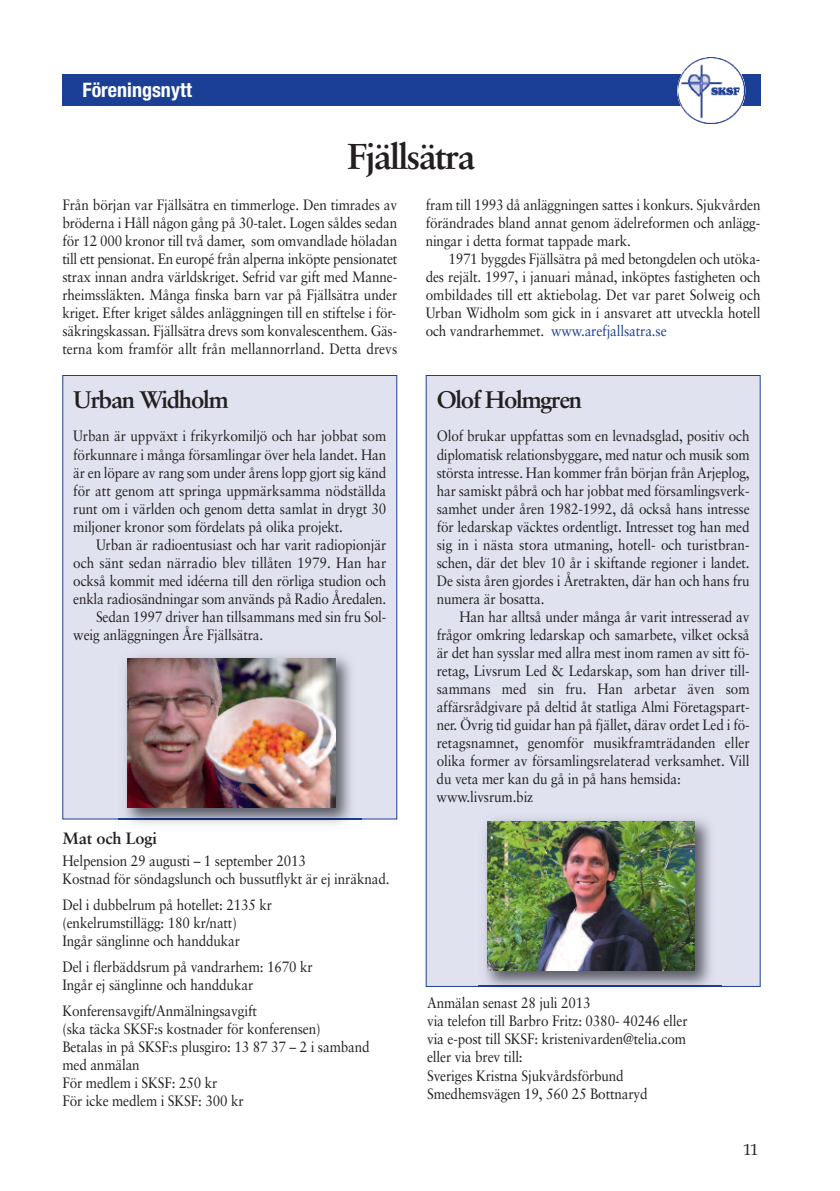
<style>
.page{position:relative;width:840px;height:1191px;background:#fff}
.page>*{position:absolute;margin:0;border:0;box-sizing:border-box;transform-origin:0 0}
.t1{font:700 36px "Sabon";letter-spacing:-.05em;color:#231f20}
.t2{font:700 24px "Sabon";letter-spacing:-.05em;color:#231f20}
.t3{font:700 condensed 20px "Helvetica Neue";color:#fff}
.t4{font:700 16.4px "Sabon";letter-spacing:-.01em;color:#231f20}
.t5{font:16px "Book Antiqua";color:#231f20}
.t6{font:15px/18px "Sabon";letter-spacing:-.01em;color:#231f20;scale:.9 1}
.s1{color:#1b3f94}
</style>
<div class="page">
<div style="left:63px;top:376px;width:333px;height:442px;background:#e1e2f0"></div>
<div style="left:62px;top:74px;width:698px;height:32px;background:#1b3f94"></div>
<svg style="left:677px;top:57px;width:68px;height:68px"></svg>
<img style="left:677px;top:57px;width:66px;height:66px;border-radius:50%">
<img style="left:119px;top:656px;width:242px;height:168px">
<img style="left:119px;top:818px;width:242px;height:1px">
<img style="left:128px;top:658px;width:207px;height:149px">
<div style="left:426px;top:376px;width:333px;height:610px;background:#e1e2f0"></div>
<img style="left:478px;top:819px;width:242px;height:167px">
<img style="left:478px;top:986px;width:242px;height:1px">
<img style="left:487px;top:821px;width:207px;height:149px">
<h3 class="t3" style="left:82px;top:74px;width:111px">Föreningsnytt</h3>
<h1 class="t1" style="left:347px;top:142px;width:129px">Fjällsätra</h1>
<p class="t6" style="left:62px;top:197px;width:373px;text-align:justify">Från början var Fjällsätra en timmerloge. Den timrades av bröderna i Håll någon gång på 30-talet. Logen såldes sedan för 12 000 kronor till två damer, som omvandlade höladan till ett pensionat. En europé från alperna inköpte pensionatet strax innan andra världskriget. Sefrid var gift med Manne&shy;rheimssläkten. Många finska barn var på Fjällsätra under kriget. Efter kriget såldes anläggningen till en stiftelse i för&shy;säkringskassan. Fjällsätra drevs som konvalescenthem. Gäs&shy;terna kom framför allt från mellannorrland. Detta drevs</p>
<p class="t6" style="left:425px;top:197px;width:373px;text-align:justify">fram till 1993 då anläggningen sattes i konkurs. Sjukvården förändrades bland annat genom ädelreformen och anlägg&shy;ningar i detta format tappade mark.</p>
<p class="t6" style="left:425px;top:251px;width:373px;text-align:justify;text-indent:23px">1971 byggdes Fjällsätra på med betongdelen och utöka&shy;des rejält. 1997, i januari månad, inköptes fastigheten och ombildades till ett aktiebolag. Det var paret Solweig och Urban Widholm som gick in i ansvaret att utveckla hotell och vandrarhemmet. <span class="s1">www.arefjallsatra.se</span></p>
<h2 class="t2" style="left:73px;top:390px;width:157px">Urban Widholm</h2>
<p class="t6" style="left:73px;top:428px;width:349px;text-align:justify">Urban är uppväxt i frikyrkomiljö och har jobbat som förkunnare i många församlingar över hela landet. Han är en löpare av rang som under årens lopp gjort sig känd för att genom att springa uppmärksamma nödställda runt om i världen och genom detta samlat in drygt 30 miljoner kronor som fördelats på olika projekt.</p>
<p class="t6" style="left:96px;top:536px;width:324px">Urban är radioentusiast och har varit radiopionjär</p>
<p class="t6" style="left:73px;top:554px;width:349px">och sänt sedan närradio blev tillåten 1979. Han har</p>
<p class="t6" style="left:73px;top:572px;width:349px">också kommit med idéerna till den rörliga studion och</p>
<p class="t6" style="left:73px;top:590px;width:349px">enkla radiosändningar som används på Radio Åredalen.</p>
<p class="t6" style="left:96px;top:608px;width:324px">Sedan 1997 driver han tillsammans med sin fru Sol-</p>
<p class="t6" style="left:73px;top:626px;width:212px">weig anläggningen Åre Fjällsätra.</p>
<h2 class="t2" style="left:436px;top:390px;width:147px">Olof Holmgren</h2>
<p class="t6" style="left:436px;top:428px;width:349px;text-align:justify">Olof brukar uppfattas som en levnadsglad, positiv och diplomatisk relationsbyggare, med natur och musik som största intresse. Han kommer från början från Arjeplog, har samiskt påbrå och har jobbat med församlingsverk&shy;samhet under åren 1982-1992, då också hans intresse för ledarskap väcktes ordentligt. Intresset tog han med sig in i nästa stora utmaning, hotell- och turistbran&shy;schen, där det blev 10 år i skiftande regioner i landet.<br>De sista åren gjordes i Åretrakten, där han och hans fru numera är bosatta.</p>
<p class="t6" style="left:436px;top:608px;width:349px;text-indent:23px">Han har alltså under många år varit intresserad av frågor omkring ledarskap och samarbete, vilket också är det han sysslar med allra mest inom ramen av sitt fö&shy;retag, Livsrum Led &amp; Ledarskap, som han driver till&shy;sammans med sin fru. Han arbetar även som affärsrådgivare på deltid åt statliga Almi Företagspart&shy;ner. Övrig tid guidar han på fjället, därav ordet Led i fö&shy;retagsnamnet, genomför musikframträdanden eller olika former av församlingsrelaterad verksamhet. Vill du veta mer kan du gå in på hans hemsida: www.livsrum.biz</p>
<p class="t4" style="left:62px;top:832px;width:96px">Mat och Logi</p>
<p class="t6" style="left:62px;top:853px;width:365px">Helpension 29 augusti – 1 september 2013<br>Kostnad för söndagslunch och bussutflykt är ej inräknad.</p>
<p class="t6" style="left:62px;top:897px;width:234px">Del i dubbelrum på hotellet: 2135 kr (enkelrumstillägg: 180 kr/natt)<br>Ingår sänglinne och handdukar</p>
<p class="t6" style="left:62px;top:959px;width:279px">Del i flerbäddsrum på vandrarhem: 1670 kr<br>Ingår ej sänglinne och handdukar</p>
<p class="t6" style="left:62px;top:1003px;width:343px">Konferensavgift/Anmälningsavgift<br>(ska täcka SKSF:s kostnader för konferensen)<br>Betalas in på SKSF:s plusgiro: 13 87 37 – 2 i samband med anmälan<br>För medlem i SKSF: 250 kr<br>För icke medlem i SKSF: 300 kr</p>
<p class="t6" style="left:427px;top:995px;width:291px">Anmälan senast 28 juli 2013<br>via telefon till Barbro Fritz: 0380- 40246 eller via e-post till SKSF: kristenivarden@telia.com eller via brev till:<br>Sveriges Kristna Sjukvårdsförbund Smedhemsvägen 19, 560 25 Bottnaryd</p>
<p class="t5" style="left:743px;top:1140px;width:17px">11</p>
</div>
